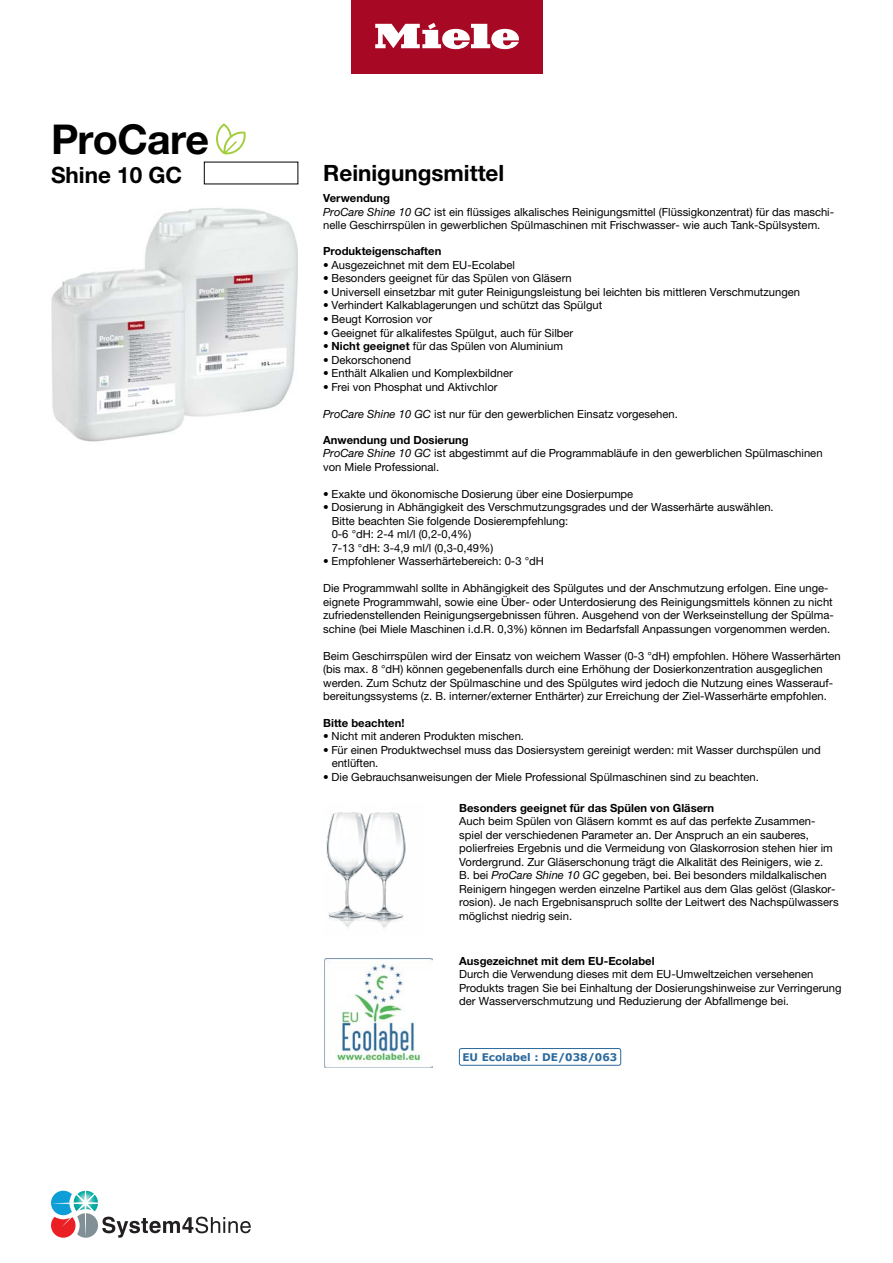
<style>
.page{position:relative;width:893px;height:1263px;background:#fff}
.page>*{position:absolute;margin:0;border:0;box-sizing:border-box;transform-origin:0 0}
.t1{font:700 41.1px "Helvetica Neue LTW1 G";letter-spacing:-.02em;color:#000}
.Produktname{font:700 22.5px "Helvetica Neue LTW1 G";color:#000}
.Text_7_5pt_Regular{font:11.25px/13.5px "Helvetica Neue LTW1 G";color:#000}
.Text_7_5pt_Bold__Tab{font:700 11.25px "Helvetica Neue LTW1 G";color:#000}
.Bodytext_Vorderseite{font:700 10.5px "Verdana";color:#2b699d}
.s1{font-style:italic}
.s2{font-weight:700}
</style>
<div class="page">
<div style="left:351px;top:0;width:191px;height:73px;background:#a70925"></div>
<svg style="left:375px;top:22px;width:144px;height:27px"></svg>
<img style="left:51px;top:208px;width:247px;height:234px">
<svg style="left:216px;top:123px;width:30px;height:31px"></svg>
<svg style="left:51px;top:1191px;width:200px;height:47px"></svg>
<img style="left:326px;top:812px;width:80px;height:116px">
<img style="left:324px;top:959px;width:109px;height:108px">
<div style="left:459px;top:1048px;width:162px;height:17px;border:1px solid #2b699d;border-radius:2px"></div>
<p class="t1" style="left:51px;top:114px;width:160px">ProCare</p>
<p class="Produktname" style="left:51px;top:161px;width:133px">Shine 10 GC</p>
<p class="Produktname" style="left:323px;top:159px;width:183px">Reinigungsmittel</p>
<p class="Text_7_5pt_Bold__Tab" style="left:323px;top:191px;width:68px">Verwendung</p>
<p class="Text_7_5pt_Regular" style="left:323px;top:205px;width:512px"><span class="s1">ProCare Shine 10 GC</span> ist ein flüssiges alkalisches Reinigungsmittel (Flüssigkonzentrat) für das maschi&shy;nelle Geschirrspülen in gewerblichen Spülmaschinen mit Frischwasser- wie auch Tank-Spülsystem.</p>
<p class="Text_7_5pt_Bold__Tab" style="left:323px;top:245px;width:120px">Produkteigenschaften</p>
<p class="Text_7_5pt_Regular" style="left:323px;top:258px;width:193px">• Ausgezeichnet mit dem EU-Ecolabel</p>
<p class="Text_7_5pt_Regular" style="left:323px;top:272px;width:250px">• Besonders geeignet für das Spülen von Gläsern</p>
<p class="Text_7_5pt_Regular" style="left:323px;top:285px;width:478px">• Universell einsetzbar mit guter Reinigungsleistung bei leichten bis mittleren Verschmutzungen</p>
<p class="Text_7_5pt_Regular" style="left:323px;top:299px;width:281px">• Verhindert Kalkablagerungen und schützt das Spülgut</p>
<p class="Text_7_5pt_Regular" style="left:323px;top:312px;width:110px">• Beugt Korrosion vor</p>
<p class="Text_7_5pt_Regular" style="left:323px;top:326px;width:252px">• Geeignet für alkalifestes Spülgut, auch für Silber</p>
<p class="Text_7_5pt_Regular" style="left:323px;top:339px;width:241px"><span class="s2">• Nicht geeignet</span> für das Spülen von Aluminium</p>
<p class="Text_7_5pt_Regular" style="left:323px;top:353px;width:89px">• Dekorschonend</p>
<p class="Text_7_5pt_Regular" style="left:323px;top:366px;width:191px">• Enthält Alkalien und Komplexbildner</p>
<p class="Text_7_5pt_Regular" style="left:323px;top:380px;width:176px">• Frei von Phosphat und Aktivchlor</p>
<p class="Text_7_5pt_Regular" style="left:323px;top:407px;width:356px"><span class="s1">ProCare Shine 10 GC</span> ist nur für den gewerblichen Einsatz vorgesehen.</p>
<p class="Text_7_5pt_Bold__Tab" style="left:323px;top:433px;width:147px">Anwendung und Dosierung</p>
<p class="Text_7_5pt_Regular" style="left:323px;top:446px;width:501px"><span class="s1">ProCare Shine 10 GC</span> ist abgestimmt auf die Programmabläufe in den gewerblichen Spülmaschinen von Miele Professional.</p>
<p class="Text_7_5pt_Regular" style="left:323px;top:487px;width:312px">• Exakte und ökonomische Dosierung über eine Dosierpumpe</p>
<p class="Text_7_5pt_Regular" style="left:332px;top:500px;width:444px;text-indent:-9px">• Dosierung in Abhängigkeit des Verschmutzungsgrades und der Wasserhärte auswählen.<br>Bitte beachten Sie folgende Dosierempfehlung:<br>0-6 °dH: 2-4 ml/l (0,2-0,4%)<br>7-13 °dH: 3-4,9 ml/l (0,3-0,49%)</p>
<p class="Text_7_5pt_Regular" style="left:323px;top:554px;width:222px">• Empfohlener Wasserhärtebereich: 0-3 °dH</p>
<p class="Text_7_5pt_Regular" style="left:323px;top:581px;width:512px">Die Programmwahl sollte in Abhängigkeit des Spülgutes und der Anschmutzung erfolgen. Eine unge&shy;eignete Programmwahl, sowie eine Über- oder Unterdosierung des Reinigungsmittels können zu nicht zufriedenstellenden Reinigungsergebnissen führen. Ausgehend von der Werkseinstellung der Spülma&shy;schine (bei Miele Maschinen i.d.R. 0,3%) können im Bedarfsfall Anpassungen vorgenommen werden.</p>
<p class="Text_7_5pt_Regular" style="left:323px;top:649px;width:519px">Beim Geschirrspülen wird der Einsatz von weichem Wasser (0-3 °dH) empfohlen. Höhere Wasserhärten (bis max. 8 °dH) können gegebenenfalls durch eine Erhöhung der Dosierkonzentration ausgeglichen werden. Zum Schutz der Spülmaschine und des Spülgutes wird jedoch die Nutzung eines Wasserauf&shy;bereitungssystems (z. B. interner/externer Enthärter) zur Erreichung der Ziel-Wasserhärte empfohlen.</p>
<p class="Text_7_5pt_Bold__Tab" style="left:323px;top:716px;width:83px">Bitte beachten!</p>
<p class="Text_7_5pt_Regular" style="left:323px;top:729px;width:202px">• Nicht mit anderen Produkten mischen.</p>
<p class="Text_7_5pt_Regular" style="left:332px;top:743px;width:491px;text-indent:-9px">• Für einen Produktwechsel muss das Dosiersystem gereinigt werden: mit Wasser durchspülen und entlüften.</p>
<p class="Text_7_5pt_Regular" style="left:323px;top:770px;width:437px">• Die Gebrauchsanweisungen der Miele Professional Spülmaschinen sind zu beachten.</p>
<p class="Text_7_5pt_Bold__Tab" style="left:459px;top:801px;width:257px">Besonders geeignet für das Spülen von Gläsern</p>
<p class="Text_7_5pt_Regular" style="left:459px;top:814px;width:381px">Auch beim Spülen von Gläsern kommt es auf das perfekte Zusammen&shy;spiel der verschiedenen Parameter an. Der Anspruch an ein sauberes, polierfreies Ergebnis und die Vermeidung von Glaskorrosion stehen hier im Vordergrund. Zur Gläserschonung trägt die Alkalität des Reinigers, wie z.<br>B. bei <span class="s1">ProCare Shine 10 GC</span> gegeben, bei. Bei besonders mildalkalischen Reinigern hingegen werden einzelne Partikel aus dem Glas gelöst (Glaskor&shy;rosion). Je nach Ergebnisanspruch sollte der Leitwert des Nachspülwassers möglichst niedrig sein.</p>
<p class="Text_7_5pt_Bold__Tab" style="left:459px;top:954px;width:197px">Ausgezeichnet mit dem EU-Ecolabel</p>
<p class="Text_7_5pt_Regular" style="left:459px;top:967px;width:384px">Durch die Verwendung dieses mit dem EU-Umweltzeichen versehenen<br>Produkts tragen Sie bei Einhaltung der Dosierungshinweise zur Verringerung der Wasserverschmutzung und Reduzierung der Abfallmenge bei.</p>
<p class="Bodytext_Vorderseite" style="left:462px;top:1050px;width:156px">EU Ecolabel : DE/038/063</p>
</div>
